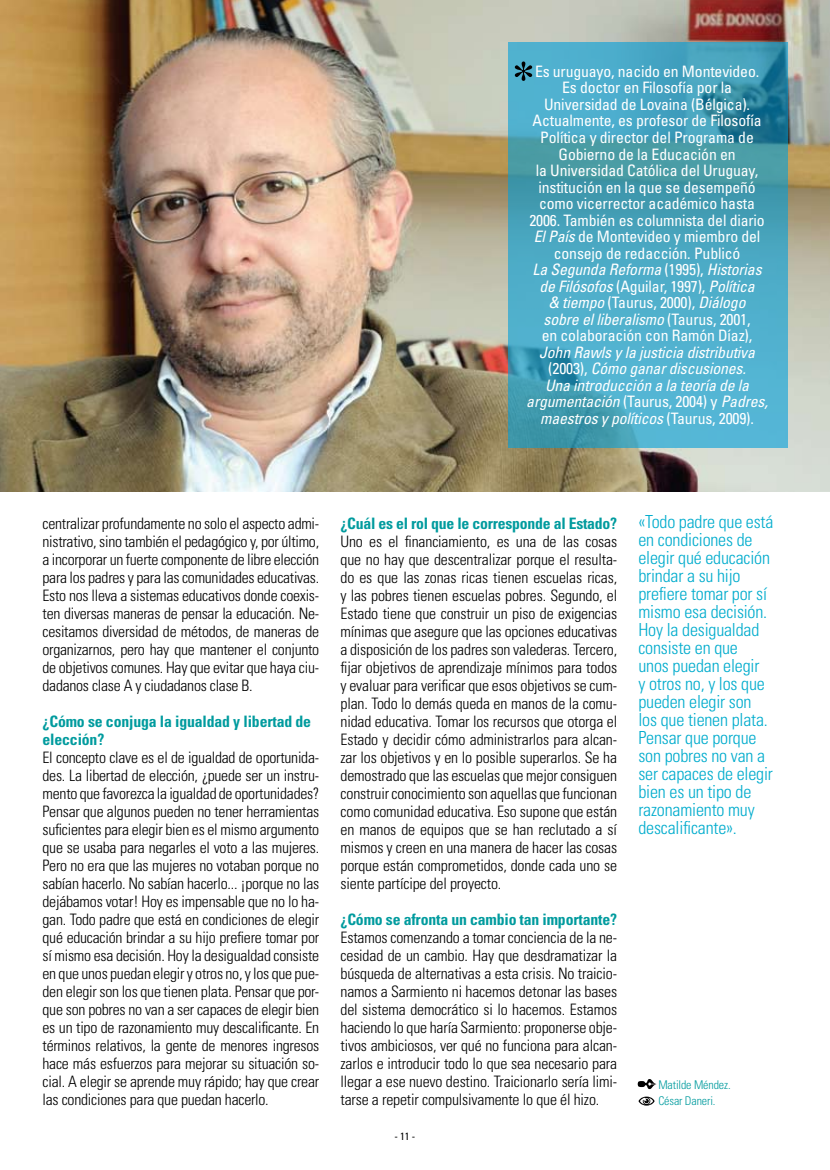
<style>
.page{position:relative;width:830px;height:1170px;background:#fff}
.page>*{position:absolute;margin:0;border:0;box-sizing:border-box;transform-origin:0 0}
.t1{font:51px "Excelsior";color:#000}
.t2{font:300 condensed 18px/18px "Univers";letter-spacing:-.01em;color:#00accd}
.t3{font:300 condensed 15.75px/18px "Univers";letter-spacing:-.015em;color:#000;text-align:justify}
.t4{font:condensed 15.75px/16.5px "Univers";letter-spacing:-.01em;color:#fff;text-align:center}
.t5{font:italic condensed 15.75px/16.5px "Univers";letter-spacing:-.01em;color:#fff;text-align:center}
.t6{font:700 condensed 15.75px/18px "Univers";letter-spacing:-.01em;color:#009b9e}
.t7{font:300 condensed 12px/16.5px "Univers";letter-spacing:-.01em;color:#009b9e}
.t8{font:condensed 10.5px "Univers";color:#000}
.s1{font-style:italic}
.s2{font-style:normal}
</style>
<div class="page">
<img style="left:0;top:0;width:829px;height:491px">
<svg style="left:638px;top:1096px;width:17px;height:10px"></svg>
<svg style="left:637px;top:1079px;width:20px;height:10px"></svg>
<svg style="left:508px;top:43px;width:279px;height:405px;background:#48a5be"></svg>
<h1 class="t1" style="left:509px;top:50px;width:30px">*</h1>
<p class="t4" style="left:529px;top:63px;width:237px">Es uruguayo, nacido en Montevideo.<br>Es doctor en Filosofía por la Universidad de Lovaina (Bélgica).<br>Actualmente, es profesor de Filosofía Política y director del Programa de Gobierno de la Educación en<br>la Universidad Católica del Uruguay, institución en la que se desempeñó como vicerrector académico hasta 2006. También es columnista del diario <span class="s1">El País</span> de Montevideo y miembro del consejo de redacción. Publicó<br><span class="s1">La Segunda Reforma</span> (1995), <span class="s1">Historias de Filósofos</span> (Aguilar, 1997), <span class="s1">Política<br>&amp; tiempo</span> (Taurus, 2000), <span class="s1">Diálogo sobre el liberalismo</span> (Taurus, 2001,<br>en colaboración con Ramón Díaz),</p>
<p class="t5" style="left:526px;top:343px;width:243px">John Rawls y la justicia distributiva <span class="s2">(2003),</span> Cómo ganar discusiones.<br>Una introducción a la teoría de la argumentación <span class="s2">(Taurus, 2004) y</span> Padres, maestros y políticos <span class="s2">(Taurus, 2009).</span></p>
<p class="t3" style="left:43px;top:514px;width:278px">centralizar profundamente no solo el aspecto admi&shy;nistrativo, sino también el pedagógico y, por último, a incorporar un fuerte componente de libre elección para los padres y para las comunidades educativas.<br>Esto nos lleva a sistemas educativos donde coexis&shy;ten diversas maneras de pensar la educación. Ne&shy;cesitamos diversidad de métodos, de maneras de organizarnos, pero hay que mantener el conjunto de objetivos comunes. Hay que evitar que haya ciu&shy;dadanos clase A y ciudadanos clase B.</p>
<p class="t6" style="left:43px;top:712px;width:270px">¿Cómo se conjuga la igualdad y libertad de elección?</p>
<p class="t3" style="left:43px;top:748px;width:278px">El concepto clave es el de igualdad de oportunida&shy;des. La libertad de elección, ¿puede ser un instru&shy;mento que favorezca la igualdad de oportunidades?<br>Pensar que algunos pueden no tener herramientas suficientes para elegir bien es el mismo argumento que se usaba para negarles el voto a las mujeres.<br>Pero no era que las mujeres no votaban porque no sabían hacerlo. No sabían hacerlo... ¡porque no las dejábamos votar! Hoy es impensable que no lo ha&shy;gan. Todo padre que está en condiciones de elegir qué educación brindar a su hijo prefiere tomar por sí mismo esa decisión. Hoy la desigualdad consiste en que unos puedan elegir y otros no, y los que pue&shy;den elegir son los que tienen plata. Pensar que por&shy;que son pobres no van a ser capaces de elegir bien es un tipo de razonamiento muy descalificante. En términos relativos, la gente de menores ingresos hace más esfuerzos para mejorar su situación so&shy;cial. A elegir se aprende muy rápido; hay que crear las condiciones para que puedan hacerlo.</p>
<p class="t6" style="left:340px;top:514px;width:278px">¿Cuál es el rol que le corresponde al Estado?</p>
<p class="t3" style="left:340px;top:532px;width:278px">Uno es el financiamiento, es una de las cosas que no hay que descentralizar porque el resulta&shy;do es que las zonas ricas tienen escuelas ricas, y las pobres tienen escuelas pobres. Segundo, el Estado tiene que construir un piso de exigencias mínimas que asegure que las opciones educativas a disposición de los padres son valederas. Tercero, fijar objetivos de aprendizaje mínimos para todos y evaluar para verificar que esos objetivos se cum&shy;plan. Todo lo demás queda en manos de la comu&shy;nidad educativa. Tomar los recursos que otorga el Estado y decidir cómo administrarlos para alcan&shy;zar los objetivos y en lo posible superarlos. Se ha demostrado que las escuelas que mejor consiguen construir conocimiento son aquellas que funcionan como comunidad educativa. Eso supone que están en manos de equipos que se han reclutado a sí mismos y creen en una manera de hacer las cosas porque están comprometidos, donde cada uno se siente partícipe del proyecto.</p>
<p class="t6" style="left:340px;top:910px;width:278px">¿Cómo se afronta un cambio tan importante?</p>
<p class="t3" style="left:340px;top:928px;width:278px">Estamos comenzando a tomar conciencia de la ne&shy;cesidad de un cambio. Hay que desdramatizar la búsqueda de alternativas a esta crisis. No traicio&shy;namos a Sarmiento ni hacemos detonar las bases del sistema democrático si lo hacemos. Estamos haciendo lo que haría Sarmiento: proponerse obje&shy;tivos ambiciosos, ver qué no funciona para alcan&shy;zarlos e introducir todo lo que sea necesario para llegar a ese nuevo destino. Traicionarlo sería limi&shy;tarse a repetir compulsivamente lo que él hizo.</p>
<p class="t8" style="left:394px;top:1129px;width:22px">- 11 -</p>
<p class="t2" style="left:638px;top:512px;width:136px">«Todo padre que está en condiciones de elegir qué educación brindar a su hijo prefiere tomar por sí mismo esa decisión.<br>Hoy la desigualdad consiste en que<br>unos puedan elegir<br>y otros no, y los que pueden elegir son los que tienen plata.<br>Pensar que porque son pobres no van a ser capaces de elegir bien es un tipo de razonamiento muy descalificante».</p>
<p class="t7" style="left:658px;top:1076px;width:74px">Matilde Méndez.<br>César Daneri.</p>
</div>
